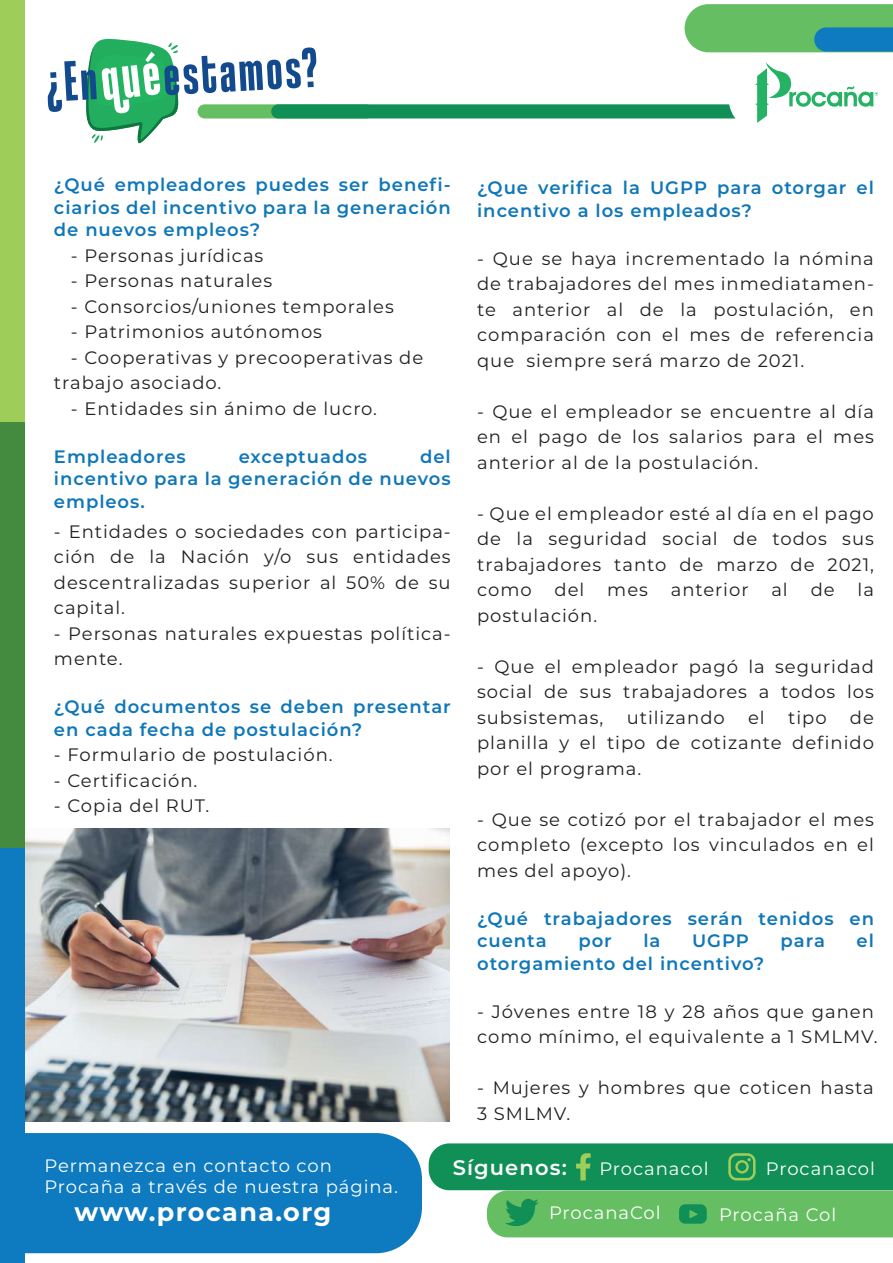
<style>
.page{position:relative;width:893px;height:1263px;background:#fff}
.page>*{position:absolute;margin:0;border:0;box-sizing:border-box;transform-origin:0 0}
.t1{font:59.4px "Coolvetica Compressed Hv";color:#124a8d}
.t2{font:700 25.5px "Montserrat";letter-spacing:.055em;color:#fff}
.t3{font:600 21px "Montserrat";letter-spacing:.055em;color:#fff}
.t4{font:18px/25.5px "Montserrat";letter-spacing:.055em;color:#231f20;text-align:justify}
.t5{font:600 18px/22.5px "Montserrat";letter-spacing:.055em;color:#0f77b8}
.t6{font:18px/21px "Montserrat";letter-spacing:.055em;color:#fff}
</style>
<div class="page">
<img style="left:24px;top:829px;width:425px;height:292px">
<div style="left:198px;top:104px;width:175px;height:14px;background:#65be61;border-radius:7px"></div>
<div style="left:0;top:0;width:24px;height:422px;background:#9ecd5a"></div>
<div style="left:0;top:422px;width:24px;height:426px;background:#448b40"></div>
<div style="left:0;top:848px;width:24px;height:415px;background:#0e7abf"></div>
<div style="left:24px;top:1133px;width:398px;height:120px;background:#0e7abf"></div>
<svg style="left:429px;top:1143px;width:464px;height:94px;background:#46ac68"></svg>
<svg style="left:271px;top:4px;width:622px;height:119px"></svg>
<svg style="left:86px;top:39px;width:93px;height:105px"></svg>
<h1 class="t1" style="left:162px;top:42px;width:156px;rotate:-3deg">estamos?</h1>
<p class="t5" style="left:54px;top:173px;width:398px;text-align:justify">¿Qué empleadores puedes ser benefi&shy;ciarios del incentivo para la generación de nuevos empleos?</p>
<p class="t4" style="left:71px;top:242px;width:194px">- Personas jurídicas</p>
<p class="t4" style="left:71px;top:267px;width:203px">- Personas naturales</p>
<p class="t4" style="left:71px;top:293px;width:324px">- Consorcios/uniones temporales</p>
<p class="t4" style="left:71px;top:318px;width:253px">- Patrimonios autónomos</p>
<p class="t4" style="left:54px;top:344px;width:371px;text-indent:17px">- Cooperativas y precooperativas de trabajo asociado.</p>
<p class="t4" style="left:71px;top:395px;width:308px">- Entidades sin ánimo de lucro.</p>
<p class="t5" style="left:54px;top:444px;width:133px">Empleadores</p>
<p class="t5" style="left:239px;top:444px;width:130px">exceptuados</p>
<p class="t5" style="left:54px;top:444px;width:398px;text-align:justify;text-indent:366px">del incentivo para la generación de nuevos empleos.</p>
<p class="t4" style="left:54px;top:518px;width:398px">- Entidades o sociedades con participa&shy;ción de la Nación y/o sus entidades descentralizadas superior al 50% de su capital.</p>
<p class="t4" style="left:54px;top:620px;width:398px">- Personas naturales expuestas política&shy;mente.</p>
<p class="t5" style="left:54px;top:695px;width:398px">¿Qué documentos se deben presentar en cada fecha de postulación?</p>
<p class="t4" style="left:54px;top:741px;width:280px">- Formulario de postulación.</p>
<p class="t4" style="left:54px;top:767px;width:145px">- Certificación.</p>
<p class="t4" style="left:54px;top:792px;width:157px">- Copia del RUT.</p>
<p class="t5" style="left:477px;top:176px;width:398px">¿Que verifica la UGPP para otorgar el incentivo a los empleados?</p>
<p class="t4" style="left:477px;top:245px;width:398px">- Que se haya incrementado la nómina de trabajadores del mes inmediatamen&shy;te anterior al de la postulación, en comparación con el mes de referencia que siempre será marzo de 2021.</p>
<p class="t4" style="left:477px;top:398px;width:398px">- Que el empleador se encuentre al día en el pago de los salarios para el mes anterior al de la postulación.</p>
<p class="t4" style="left:477px;top:500px;width:398px">- Que el empleador esté al día en el pago de la seguridad social de todos sus trabajadores tanto de marzo de 2021, como</p>
<p class="t4" style="left:555px;top:576px;width:31px">del</p>
<p class="t4" style="left:607px;top:576px;width:42px">mes</p>
<p class="t4" style="left:671px;top:576px;width:79px">anterior</p>
<p class="t4" style="left:771px;top:576px;width:18px">al</p>
<p class="t4" style="left:811px;top:576px;width:26px">de</p>
<p class="t4" style="left:857px;top:576px;width:18px">la</p>
<p class="t4" style="left:477px;top:602px;width:121px">postulación.</p>
<p class="t4" style="left:477px;top:653px;width:398px">- Que el empleador pagó la seguridad social de sus trabajadores a todos los subsistemas,</p>
<p class="t4" style="left:477px;top:704px;width:398px;text-indent:373px">de planilla y el tipo de cotizante definido por el programa.</p>
<p class="t4" style="left:477px;top:806px;width:398px">- Que se cotizó por el trabajador el mes completo (excepto los vinculados en el mes del apoyo).</p>
<p class="t5" style="left:477px;top:906px;width:398px">¿Qué trabajadores serán tenidos en cuenta</p>
<p class="t4" style="left:627px;top:704px;width:100px">utilizando</p>
<p class="t4" style="left:748px;top:704px;width:18px">el</p>
<p class="t4" style="left:788px;top:704px;width:40px">tipo</p>
<p class="t5" style="left:578px;top:929px;width:35px">por</p>
<p class="t5" style="left:643px;top:929px;width:19px">la</p>
<p class="t5" style="left:692px;top:929px;width:58px">UGPP</p>
<p class="t5" style="left:781px;top:929px;width:46px">para</p>
<p class="t5" style="left:857px;top:929px;width:19px">el</p>
<p class="t5" style="left:477px;top:951px;width:289px">otorgamiento del incentivo?</p>
<p class="t4" style="left:477px;top:998px;width:402px">- Jóvenes entre 18 y 28 años que ganen como mínimo, el equivalente a 1 SMLMV.</p>
<p class="t4" style="left:477px;top:1074px;width:398px">- Mujeres y hombres que coticen hasta<br>3 SMLMV.</p>
<p class="t6" style="left:44px;top:1154px;width:355px">Permanezca en contacto con<br>Procaña a través de nuestra página.</p>
<h2 class="t2" style="left:74px;top:1193px;width:258px">www.procana.org</h2>
<p class="t3" style="left:453px;top:1152px;width:116px">Síguenos:</p>
<p class="t6" style="left:766px;top:1157px;width:111px">Procanacol</p>
<p class="t6" style="left:599px;top:1157px;width:111px">Procanacol</p>
<p class="t6" style="left:549px;top:1201px;width:113px">ProcanaCol</p>
<p class="t6" style="left:719px;top:1203px;width:119px">Procaña Col</p>
</div>
